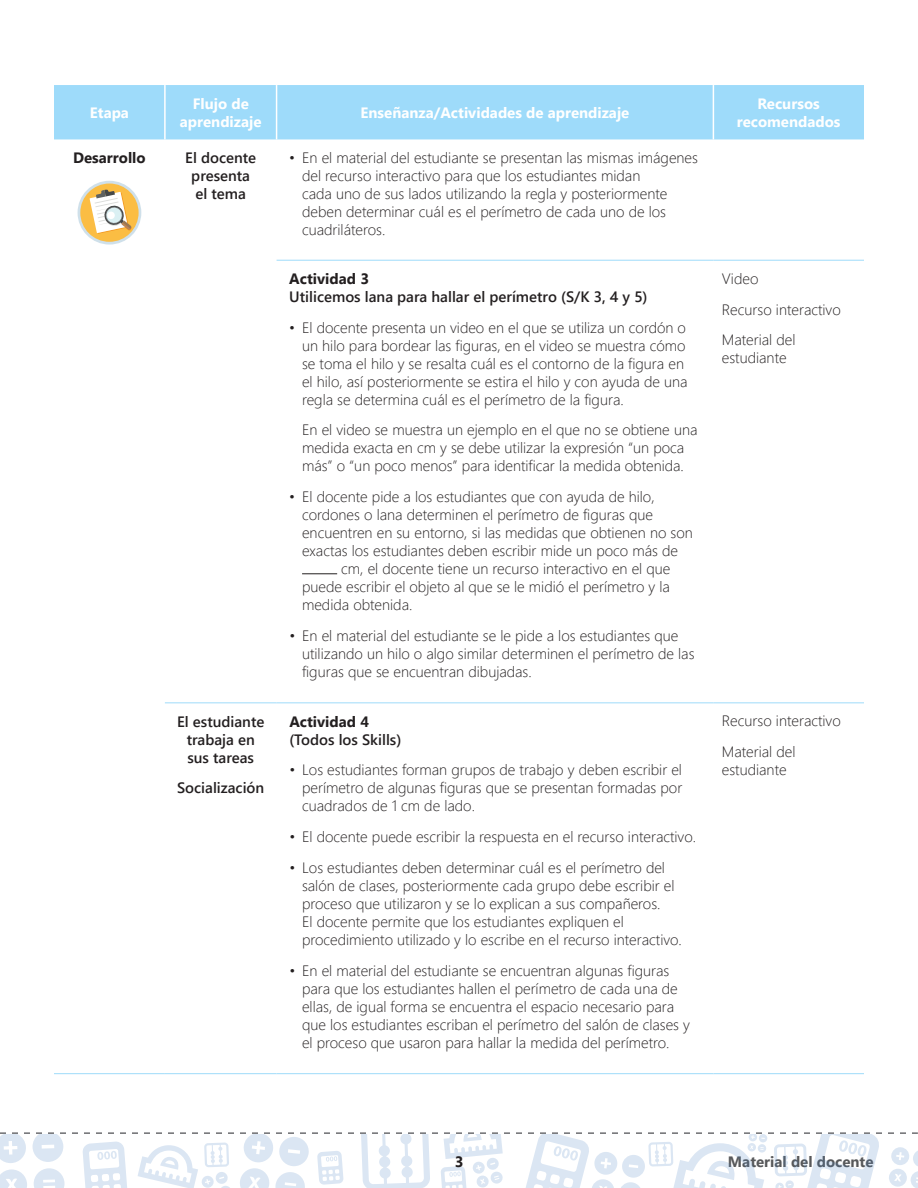
<style>
.page{position:relative;width:918px;height:1188px;background:#fff}
.page>*{position:absolute;margin:0;border:0;box-sizing:border-box;transform-origin:0 0}
.t1{font:300 15px/18px "Segoe UI";color:#231f20}
.t2{font:600 15px/18px "Segoe UI";color:#231f20;text-align:center}
.t3{font:700 15px/18px "Segoe UI";color:#fff;text-align:center}
.t4{font:700 15px "Segoe UI";color:#231f20}
.t5{font:700 15px "Segoe UI";color:#57585a}
</style>
<div class="page">
<svg style="left:0;top:1132px;width:918px;height:56px"></svg>
<div style="left:54px;top:85px;width:810px;height:54px;background:#9edbfa"></div>
<hr style="left:164px;top:85px;width:2px;height:54px;background:#fff">
<hr style="left:276px;top:85px;width:1px;height:54px;background:#fff">
<hr style="left:713px;top:85px;width:1px;height:54px;background:#fff">
<hr style="left:54px;top:1073px;width:111px;height:1px;background:#9edbfa">
<hr style="left:165px;top:1073px;width:112px;height:1px;background:#9edbfa">
<hr style="left:277px;top:1073px;width:436px;height:1px;background:#9edbfa">
<hr style="left:713px;top:1073px;width:151px;height:1px;background:#9edbfa">
<hr style="left:165px;top:702px;width:112px;height:1px;background:#9edbfa">
<hr style="left:277px;top:702px;width:436px;height:1px;background:#9edbfa">
<hr style="left:713px;top:702px;width:151px;height:1px;background:#9edbfa">
<hr style="left:277px;top:260px;width:436px;height:1px;background:#9edbfa">
<hr style="left:713px;top:260px;width:151px;height:1px;background:#9edbfa">
<svg style="left:78px;top:181px;width:63px;height:64px"></svg>
<div style="left:80px;top:184px;width:59px;height:58px;background:#fbbd43;border-radius:50%"></div>
<svg style="left:90px;top:189px;width:42px;height:45px"></svg>
<hr style="left:302px;top:573px;width:35px;height:1px;background:#231f20">
<p class="t3" style="left:90px;top:103px;width:41px">Etapa</p>
<p class="t3" style="left:180px;top:94px;width:83px">Flujo de aprendizaje</p>
<p class="t3" style="left:361px;top:103px;width:270px">Enseñanza/Actividades de aprendizaje</p>
<p class="t3" style="left:737px;top:94px;width:105px">Recursos recomendados</p>
<p class="t4" style="left:73px;top:147px;width:74px">Desarrollo</p>
<p class="t2" style="left:185px;top:148px;width:72px">El docente presenta el tema</p>
<p class="t1" style="left:302px;top:148px;width:397px;text-indent:-13px">• En el material del estudiante se presentan las mismas imágenes del recurso interactivo para que los estudiantes midan<br>cada uno de sus lados utilizando la regla y posteriormente deben determinar cuál es el perímetro de cada uno de los cuadriláteros.</p>
<p class="t4" style="left:289px;top:268px;width:81px">Actividad 3</p>
<p class="t2" style="left:289px;top:287px;width:360px">Utilicemos lana para hallar el perímetro (S/K 3, 4 y 5)</p>
<p class="t1" style="left:302px;top:318px;width:387px;text-indent:-13px">• El docente presenta un video en el que se utiliza un cordón o un hilo para bordear las figuras, en el video se muestra cómo se toma el hilo y se resalta cuál es el contorno de la figura en el hilo, así posteriormente se estira el hilo y con ayuda de una regla se determina cuál es el perímetro de la figura.</p>
<p class="t1" style="left:302px;top:420px;width:397px">En el video se muestra un ejemplo en el que no se obtiene una medida exacta en cm y se debe utilizar la expresión “un poca más” o “un poco menos” para identificar la medida obtenida.</p>
<p class="t1" style="left:289px;top:487px;width:367px">• El docente pide a los estudiantes que con ayuda de hilo,</p>
<p class="t1" style="left:302px;top:505px;width:352px">cordones o lana determinen el perímetro de figuras que</p>
<p class="t1" style="left:302px;top:523px;width:392px">encuentren en su entorno, si las medidas que obtienen no son</p>
<p class="t1" style="left:302px;top:541px;width:377px">exactas los estudiantes deben escribir mide un poco más de</p>
<p class="t1" style="left:341px;top:559px;width:331px">cm, el docente tiene un recurso interactivo en el que</p>
<p class="t1" style="left:302px;top:577px;width:369px">puede escribir el objeto al que se le midió el perímetro y la</p>
<p class="t1" style="left:302px;top:595px;width:112px">medida obtenida.</p>
<p class="t1" style="left:302px;top:626px;width:394px;text-indent:-13px">• En el material del estudiante se le pide a los estudiantes que utilizando un hilo o algo similar determinen el perímetro de las figuras que se encuentran dibujadas.</p>
<p class="t1" style="left:722px;top:263px;width:120px;line-height:30.8px">Video<br>Recurso interactivo<br>Material del</p>
<p class="t1" style="left:722px;top:348px;width:66px">estudiante</p>
<p class="t2" style="left:177px;top:712px;width:89px">El estudiante trabaja en sus tareas</p>
<p class="t2" style="left:177px;top:779px;width:89px">Socialización</p>
<p class="t4" style="left:289px;top:710px;width:81px">Actividad 4</p>
<p class="t2" style="left:289px;top:730px;width:114px">(Todos los Skills)</p>
<p class="t1" style="left:302px;top:760px;width:382px;text-align:justify;text-indent:-13px">• Los estudiantes forman grupos de trabajo y deben escribir el perímetro de algunas figuras que se presentan formadas por cuadrados de 1 cm de lado.</p>
<p class="t1" style="left:289px;top:827px;width:408px">• El docente puede escribir la respuesta en el recurso interactivo.</p>
<p class="t1" style="left:302px;top:858px;width:381px;text-indent:-13px">• Los estudiantes deben determinar cuál es el perímetro del salón de clases, posteriormente cada grupo debe escribir el proceso que utilizaron y se lo explican a sus compañeros.<br>El docente permite que los estudiantes expliquen el procedimiento utilizado y lo escribe en el recurso interactivo.</p>
<p class="t1" style="left:302px;top:960px;width:389px;text-indent:-13px">• En el material del estudiante se encuentran algunas figuras para que los estudiantes hallen el perímetro de cada una de ellas, de igual forma se encuentra el espacio necesario para que los estudiantes escriban el perímetro del salón de clases y el proceso que usaron para hallar la medida del perímetro.</p>
<p class="t1" style="left:722px;top:705px;width:120px;line-height:30.8px">Recurso interactivo<br>Material del</p>
<p class="t1" style="left:722px;top:760px;width:66px">estudiante</p>
<p class="t4" style="left:455px;top:1151px;width:10px">3</p>
<p class="t5" style="left:728px;top:1151px;width:147px">Material del docente</p>
</div>
